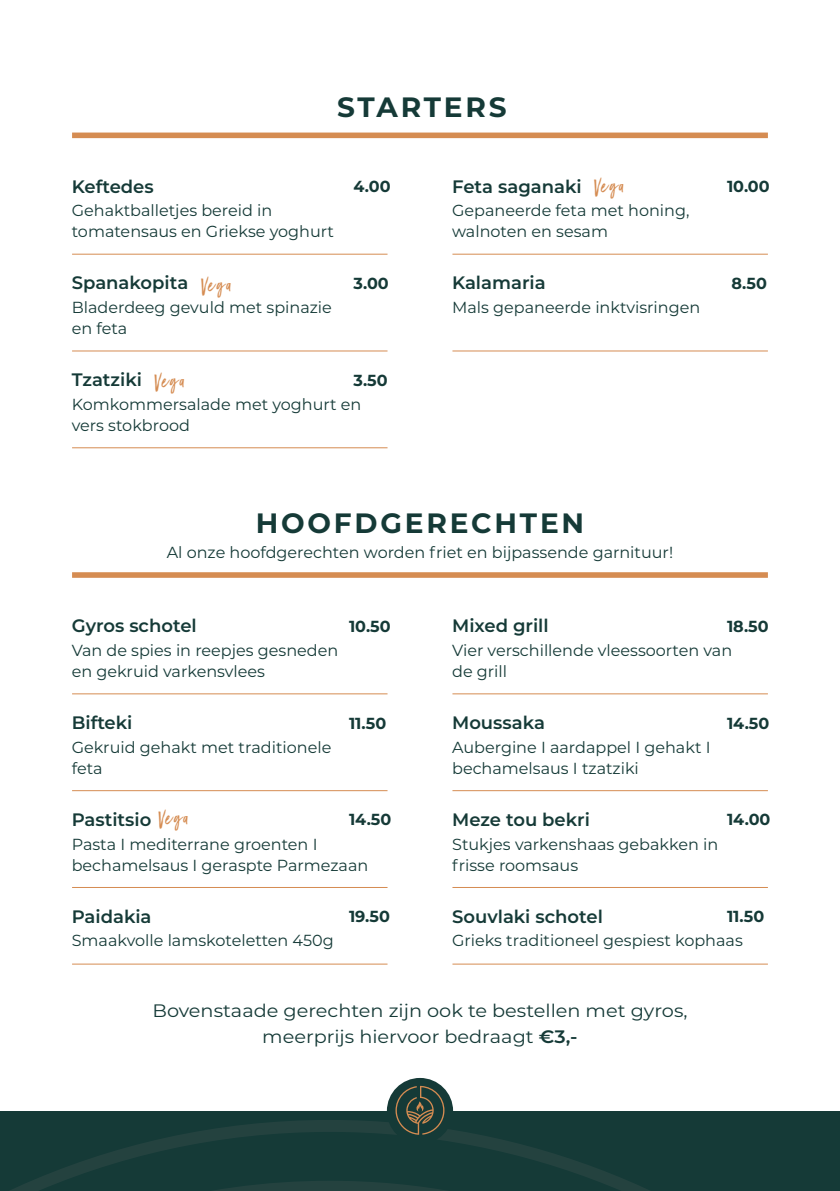
<style>
.page{position:relative;width:840px;height:1191px;background:#fff}
.page>*{position:absolute;margin:0;border:0;box-sizing:border-box;transform-origin:0 0}
.t1{font:700 28px "Montserrat";letter-spacing:.1em;color:#153a37}
.t2{font:600 18px "Montserrat";color:#153a37}
.t3{font:18px "Montserrat";color:#153a37;scale:1.07 1}
.t4{font:18px "Black Diamond";letter-spacing:.1em;color:#d58c52}
.t5{font:16px/21px "Montserrat";color:#153a37}
.t6{font:700 16px "Montserrat";color:#153a37}
.s1{font-weight:600}
</style>
<div class="page">
<div style="left:0;top:1111px;width:839px;height:80px;background:#153a37"></div>
<svg style="left:10px;top:1120px;width:639px;height:71px"></svg>
<div style="left:386px;top:1078px;width:67px;height:66px;background:#153a37;border-radius:50%"></div>
<svg style="left:395px;top:1085px;width:49px;height:49px"></svg>
<div style="left:72px;top:572px;width:695px;height:6px;background:#d58c52"></div>
<hr style="left:72px;top:693px;width:315px;height:1px;background:#d58c52">
<hr style="left:72px;top:790px;width:315px;height:1px;background:#d58c52">
<hr style="left:72px;top:887px;width:315px;height:1px;background:#d58c52">
<hr style="left:72px;top:963px;width:315px;height:1px;background:#d58c52">
<hr style="left:452px;top:693px;width:315px;height:1px;background:#d58c52">
<hr style="left:452px;top:790px;width:315px;height:1px;background:#d58c52">
<hr style="left:452px;top:887px;width:315px;height:1px;background:#d58c52">
<hr style="left:452px;top:963px;width:315px;height:1px;background:#d58c52">
<div style="left:72px;top:132px;width:695px;height:6px;background:#d58c52"></div>
<hr style="left:72px;top:254px;width:315px;height:1px;background:#d58c52">
<hr style="left:72px;top:351px;width:315px;height:1px;background:#d58c52">
<hr style="left:72px;top:447px;width:315px;height:1px;background:#d58c52">
<hr style="left:452px;top:254px;width:315px;height:1px;background:#d58c52">
<hr style="left:452px;top:351px;width:315px;height:1px;background:#d58c52">
<p class="t1" style="left:337px;top:87px;width:171px">STARTERS</p>
<p class="t2" style="left:72px;top:173px;width:83px">Keftedes</p>
<p class="t5" style="left:72px;top:200px;width:263px">Gehaktballetjes bereid in tomatensaus en Griekse yoghurt</p>
<p class="t2" style="left:72px;top:270px;width:118px">Spanakopita</p>
<p class="t5" style="left:72px;top:296px;width:261px">Bladerdeeg gevuld met spinazie</p>
<p class="t5" style="left:72px;top:317px;width:57px">en feta</p>
<p class="t2" style="left:72px;top:367px;width:72px">Tzatziki</p>
<p class="t5" style="left:72px;top:393px;width:291px">Komkommersalade met yoghurt en</p>
<p class="t5" style="left:72px;top:414px;width:120px">vers stokbrood</p>
<p class="t6" style="left:353px;top:175px;width:39px">4.00</p>
<p class="t4" style="left:201px;top:273px;width:32px">Vega</p>
<p class="t6" style="left:353px;top:272px;width:37px">3.00</p>
<p class="t4" style="left:154px;top:369px;width:32px">Vega</p>
<p class="t6" style="left:353px;top:368px;width:36px">3.50</p>
<p class="t4" style="left:593px;top:174px;width:32px">Vega</p>
<p class="t2" style="left:452px;top:173px;width:131px">Feta saganaki</p>
<p class="t5" style="left:452px;top:200px;width:239px">Gepaneerde feta met honing, walnoten en sesam</p>
<p class="t2" style="left:452px;top:270px;width:95px">Kalamaria</p>
<p class="t5" style="left:452px;top:296px;width:249px">Mals gepaneerde inktvisringen</p>
<p class="t6" style="left:726px;top:175px;width:44px">10.00</p>
<p class="t6" style="left:731px;top:272px;width:37px">8.50</p>
<p class="t1" style="left:256px;top:502px;width:330px">HOOFDGERECHTEN</p>
<p class="t5" style="left:167px;top:541px;width:507px">Al onze hoofdgerechten worden friet en bijpassende garnituur!</p>
<p class="t2" style="left:72px;top:613px;width:126px">Gyros schotel</p>
<p class="t5" style="left:72px;top:639px;width:268px">Van de spies in reepjes gesneden</p>
<p class="t5" style="left:72px;top:660px;width:195px">en gekruid varkensvlees</p>
<p class="t2" style="left:72px;top:710px;width:62px">Bifteki</p>
<p class="t5" style="left:72px;top:736px;width:261px">Gekruid gehakt met traditionele</p>
<p class="t5" style="left:72px;top:757px;width:32px">feta</p>
<p class="t2" style="left:72px;top:806px;width:81px">Pastitsio</p>
<p class="t5" style="left:72px;top:833px;width:298px">Pasta I mediterrane groenten I bechamelsaus I geraspte Parmezaan</p>
<p class="t2" style="left:72px;top:903px;width:81px">Paidakia</p>
<p class="t5" style="left:72px;top:929px;width:263px">Smaakvolle lamskoteletten 450g</p>
<p class="t6" style="left:349px;top:615px;width:43px">10.50</p>
<p class="t6" style="left:349px;top:711px;width:39px">11.50</p>
<p class="t4" style="left:158px;top:806px;width:32px">Vega</p>
<p class="t6" style="left:349px;top:808px;width:44px">14.50</p>
<p class="t6" style="left:349px;top:905px;width:42px">19.50</p>
<p class="t2" style="left:452px;top:613px;width:98px">Mixed grill</p>
<p class="t5" style="left:452px;top:639px;width:281px">Vier verschillende vleessoorten van de grill</p>
<p class="t2" style="left:452px;top:710px;width:94px">Moussaka</p>
<p class="t5" style="left:452px;top:736px;width:260px">Aubergine I aardappel I gehakt I bechamelsaus I tzatziki</p>
<p class="t2" style="left:452px;top:806px;width:139px">Meze tou bekri</p>
<p class="t5" style="left:452px;top:833px;width:267px">Stukjes varkenshaas gebakken in frisse roomsaus</p>
<p class="t2" style="left:452px;top:903px;width:152px">Souvlaki schotel</p>
<p class="t5" style="left:452px;top:929px;width:292px">Grieks traditioneel gespiest kophaas</p>
<p class="t6" style="left:726px;top:615px;width:43px">18.50</p>
<p class="t6" style="left:726px;top:711px;width:44px">14.50</p>
<p class="t6" style="left:726px;top:808px;width:45px">14.00</p>
<p class="t6" style="left:726px;top:905px;width:39px">11.50</p>
<p class="t3" style="left:152px;top:998px;width:501px">Bovenstaade gerechten zijn ook te bestellen met gyros,</p>
<p class="t3" style="left:262px;top:1024px;width:296px">meerprijs hiervoor bedraagt <span class="s1">€3,-</span></p>
</div>
